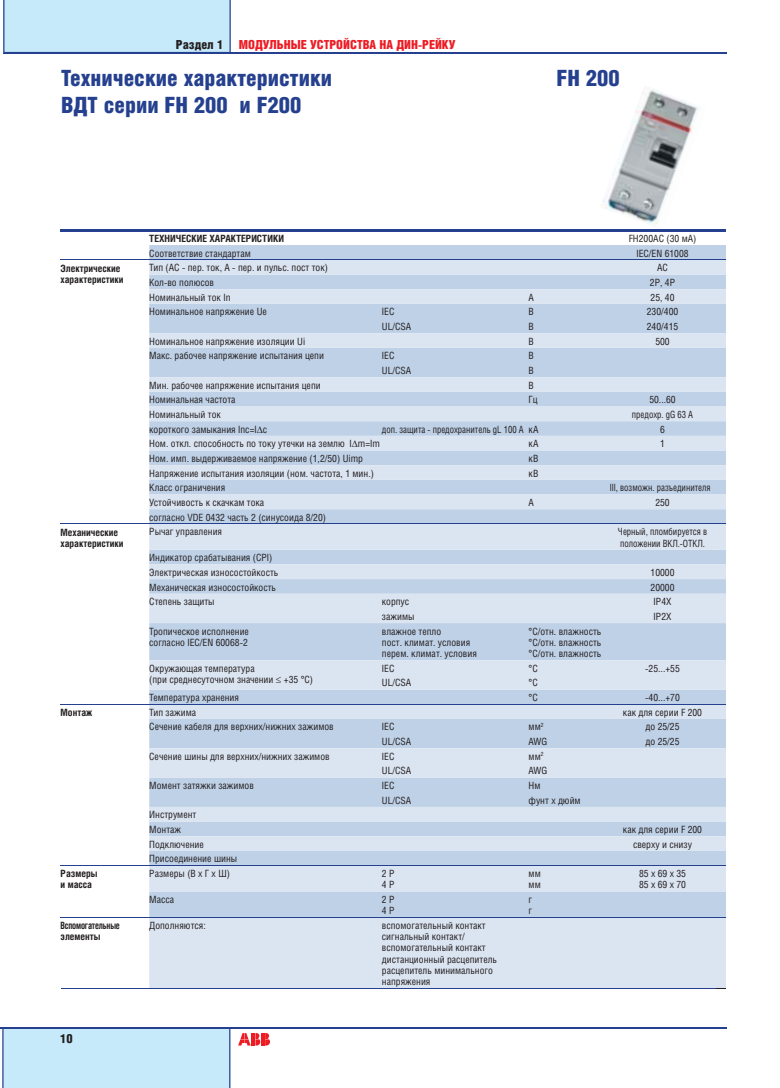
<style>
.page{position:relative;width:780px;height:1088px;background:#fff}
.page>*{position:absolute;margin:0;border:0;box-sizing:border-box;transform-origin:0 0}
.t1{font:900 22.5px/27px "Helios Cond";color:#25408e}
.t2{font:900 12.5px "Helios Cond";color:#ed1c24}
.t3{font:900 12.5px "Helios Cond";color:#231f20}
.t4{font:10px/11.2px "Helios Cond";color:#231f20}
.t5{font:10px/11.2px "Helios Cond";color:#231f20;scale:.9 1}
.t6{font:700 10px/11.2px "Helios Cond";color:#231f20}
.t7{font:700 10px/11.2px "Helios Cond";letter-spacing:-.02em;color:#231f20;scale:.85 1}
.s1{color:#231f20}
</style>
<div class="page">
<div style="left:2px;top:1029px;width:228px;height:59px;background:#c7eafb"></div>
<hr style="left:4px;top:52px;width:722px;height:1px;background:#25408e">
<hr style="left:0;top:1028px;width:726px;height:1px;background:#25408e">
<div style="left:3px;top:0;width:228px;height:53px;background:#c7eafb"></div>
<svg style="left:238px;top:1033px;width:32px;height:12px"></svg>
<img style="left:600px;top:89px;width:98px;height:138px">
<div style="left:149px;top:245px;width:577px;height:15px;background:#bfd1e7"></div>
<svg style="left:149px;top:261px;width:577px;height:727px;background:#cedbec"></svg>
<hr style="left:715px;top:988px;width:65px;height:1px;background:#231f20">
<hr style="left:61px;top:229px;width:548px;height:2px;background:#25408e">
<hr style="left:609px;top:229px;width:171px;height:2px;background:#25408e">
<hr style="left:61px;top:260px;width:548px;height:1px;background:#25408e">
<hr style="left:609px;top:260px;width:171px;height:1px;background:#25408e">
<hr style="left:382px;top:523px;width:227px;height:1px;background:#25408e">
<hr style="left:609px;top:523px;width:171px;height:1px;background:#25408e">
<hr style="left:61px;top:523px;width:321px;height:1px;background:#25408e">
<hr style="left:61px;top:704px;width:548px;height:1px;background:#25408e">
<hr style="left:609px;top:704px;width:171px;height:1px;background:#25408e">
<hr style="left:61px;top:865px;width:548px;height:1px;background:#25408e">
<hr style="left:609px;top:865px;width:171px;height:1px;background:#25408e">
<hr style="left:61px;top:917px;width:548px;height:1px;background:#25408e">
<hr style="left:609px;top:917px;width:171px;height:1px;background:#25408e">
<hr style="left:61px;top:988px;width:654px;height:1px;background:#25408e">
<div style="left:726px;top:223px;width:54px;height:780px;background:#fff"></div>
<p class="t2" style="left:176px;top:40px;width:281px"><span class="s1">Раздел 1</span> МОДУЛЬНЫЕ УСТРОЙСТВА НА ДИН-РЕЙКУ</p>
<p class="t1" style="left:61px;top:66px;width:272px">Технические характеристики<br>ВДТ серии FH 200 и F200</p>
<p class="t1" style="left:556px;top:66px;width:65px">FH 200</p>
<p class="t6" style="left:149px;top:234px;width:136px">ТЕХНИЧЕСКИЕ ХАРАКТЕРИСТИКИ</p>
<p class="t4" style="left:628px;top:233px;width:69px">FH200AC (30 мA)</p>
<p class="t4" style="left:149px;top:248px;width:103px">Соответствие стандартам</p>
<p class="t4" style="left:636px;top:248px;width:54px">IEC/EN 61008</p>
<p class="t6" style="left:61px;top:263px;width:64px">Электрические характеристики</p>
<p class="t4" style="left:149px;top:263px;width:180px">Тип (АС - пер. ток, А - пер. и пульс. пост ток)</p>
<p class="t4" style="left:657px;top:263px;width:12px">AC</p>
<p class="t4" style="left:149px;top:278px;width:66px">Кол-во полюсов</p>
<p class="t4" style="left:649px;top:278px;width:27px">2P, 4P</p>
<p class="t4" style="left:149px;top:292px;width:83px">Номинальный ток In</p>
<p class="t4" style="left:528px;top:292px;width:7px">A</p>
<p class="t4" style="left:650px;top:292px;width:25px">25, 40</p>
<p class="t4" style="left:149px;top:307px;width:119px">Номинальное напряжение Ue</p>
<p class="t4" style="left:382px;top:307px;width:14px">IEC</p>
<p class="t4" style="left:528px;top:307px;width:7px">В</p>
<p class="t4" style="left:646px;top:307px;width:33px">230/400</p>
<p class="t4" style="left:382px;top:322px;width:31px">UL/CSA</p>
<p class="t4" style="left:528px;top:322px;width:7px">В</p>
<p class="t4" style="left:646px;top:322px;width:33px">240/415</p>
<p class="t4" style="left:149px;top:336px;width:157px">Номинальное напряжение изоляции Ui</p>
<p class="t4" style="left:528px;top:336px;width:7px">В</p>
<p class="t4" style="left:655px;top:336px;width:16px">500</p>
<p class="t4" style="left:149px;top:351px;width:176px">Макс. рабочее напряжение испытания цепи</p>
<p class="t4" style="left:382px;top:351px;width:14px">IEC</p>
<p class="t4" style="left:528px;top:351px;width:7px">В</p>
<p class="t4" style="left:382px;top:366px;width:31px">UL/CSA</p>
<p class="t4" style="left:528px;top:366px;width:7px">В</p>
<p class="t4" style="left:149px;top:380px;width:173px">Мин. рабочее напряжение испытания цепи</p>
<p class="t4" style="left:528px;top:380px;width:7px">В</p>
<p class="t4" style="left:149px;top:395px;width:88px">Номинальная частота</p>
<p class="t4" style="left:528px;top:395px;width:11px">Гц</p>
<p class="t4" style="left:649px;top:395px;width:28px">50...60</p>
<p class="t4" style="left:149px;top:410px;width:73px">Номинальный ток</p>
<p class="t5" style="left:632px;top:410px;width:69px">предохр. gG 63 А</p>
<p class="t4" style="left:149px;top:424px;width:119px">короткого замыкания Inc=I∆c</p>
<p class="t5" style="left:382px;top:424px;width:175px">доп. защита - предохранитель gL 100 A кА</p>
<p class="t4" style="left:660px;top:424px;width:6px">6</p>
<p class="t4" style="left:149px;top:439px;width:232px">Ном. откл. способность по току утечки на землю I∆m=Im</p>
<p class="t4" style="left:528px;top:439px;width:11px">кА</p>
<p class="t4" style="left:660px;top:439px;width:6px">1</p>
<p class="t4" style="left:149px;top:454px;width:215px">Ном. имп. выдерживаемое напряжение (1,2/50) Uimp</p>
<p class="t4" style="left:528px;top:454px;width:11px">кВ</p>
<p class="t4" style="left:149px;top:468px;width:226px">Напряжение испытания изоляции (ном. частота, 1 мин.)</p>
<p class="t4" style="left:528px;top:468px;width:11px">кВ</p>
<p class="t4" style="left:149px;top:483px;width:78px">Класс ограничения</p>
<p class="t5" style="left:609px;top:483px;width:114px">III, возможн. разъединителя</p>
<p class="t4" style="left:149px;top:498px;width:116px">Устойчивость к скачкам тока</p>
<p class="t4" style="left:528px;top:498px;width:7px">A</p>
<p class="t4" style="left:655px;top:498px;width:16px">250</p>
<p class="t4" style="left:149px;top:512px;width:178px">согласно VDE 0432 часть 2 (синусоида 8/20)</p>
<p class="t6" style="left:61px;top:527px;width:64px">Механические характеристики</p>
<p class="t4" style="left:149px;top:527px;width:74px">Рычаг управления</p>
<p class="t5" style="left:618px;top:527px;width:100px">Черный, пломбируется в положении ВКЛ.-ОТКЛ.</p>
<p class="t4" style="left:149px;top:551px;width:131px;line-height:14.6px">Индикатор срабатывания (CPI)<br>Электрическая износостойкость</p>
<p class="t4" style="left:650px;top:567px;width:25px">10000</p>
<p class="t4" style="left:149px;top:582px;width:128px">Механическая износостойкость</p>
<p class="t4" style="left:650px;top:582px;width:25px">20000</p>
<p class="t4" style="left:149px;top:597px;width:67px">Степень защиты</p>
<p class="t4" style="left:382px;top:597px;width:29px">корпус</p>
<p class="t4" style="left:653px;top:597px;width:19px">IP4X</p>
<p class="t4" style="left:382px;top:611px;width:34px">зажимы</p>
<p class="t4" style="left:653px;top:611px;width:19px">IP2X</p>
<p class="t4" style="left:149px;top:626px;width:101px">Тропическое исполнение согласно IEC/EN 60068-2</p>
<p class="t4" style="left:382px;top:626px;width:96px">влажное тепло<br>пост. климат. условия перем. климат. условия</p>
<p class="t4" style="left:528px;top:626px;width:74px;text-align:justify">°C/отн. влажность °C/отн. влажность °C/отн. влажность</p>
<p class="t4" style="left:149px;top:663px;width:165px">Окружающая температура<br>(при среднесуточном значении ≤ +35 °С)</p>
<p class="t4" style="left:382px;top:663px;width:14px">IEC</p>
<p class="t4" style="left:528px;top:663px;width:11px">°C</p>
<p class="t4" style="left:645px;top:663px;width:36px">-25...+55</p>
<p class="t4" style="left:382px;top:678px;width:31px">UL/CSA</p>
<p class="t4" style="left:528px;top:678px;width:11px">°C</p>
<p class="t4" style="left:149px;top:693px;width:91px">Температура хранения</p>
<p class="t4" style="left:528px;top:693px;width:11px">°C</p>
<p class="t4" style="left:645px;top:693px;width:36px">-40...+70</p>
<p class="t6" style="left:61px;top:707px;width:33px">Монтаж</p>
<p class="t4" style="left:149px;top:707px;width:48px">Тип зажима</p>
<p class="t4" style="left:623px;top:707px;width:81px">как для серии F 200</p>
<p class="t4" style="left:149px;top:722px;width:186px">Сечение кабеля для верхних/нижних зажимов</p>
<p class="t4" style="left:382px;top:722px;width:14px">IEC</p>
<p class="t4" style="left:528px;top:722px;width:16px">мм<sup>2</sup></p>
<p class="t4" style="left:645px;top:722px;width:35px">до 25/25</p>
<p class="t4" style="left:382px;top:737px;width:31px">UL/CSA</p>
<p class="t4" style="left:528px;top:737px;width:20px">AWG</p>
<p class="t4" style="left:645px;top:737px;width:35px">до 25/25</p>
<p class="t4" style="left:149px;top:751px;width:182px">Сечение шины для верхних/нижних зажимов</p>
<p class="t4" style="left:382px;top:751px;width:14px">IEC</p>
<p class="t4" style="left:528px;top:751px;width:16px">мм<sup>2</sup></p>
<p class="t4" style="left:382px;top:766px;width:31px">UL/CSA</p>
<p class="t4" style="left:528px;top:766px;width:20px">AWG</p>
<p class="t4" style="left:149px;top:781px;width:106px">Момент затяжки зажимов</p>
<p class="t4" style="left:382px;top:781px;width:14px">IEC</p>
<p class="t4" style="left:528px;top:781px;width:13px">Нм</p>
<p class="t4" style="left:382px;top:795px;width:31px">UL/CSA</p>
<p class="t4" style="left:528px;top:795px;width:54px">фунт х дюйм</p>
<p class="t4" style="left:149px;top:808px;width:49px;line-height:14.6px">Инструмент<br>Монтаж</p>
<p class="t4" style="left:623px;top:825px;width:81px">как для серии F 200</p>
<p class="t4" style="left:149px;top:839px;width:56px">Подключение</p>
<p class="t4" style="left:633px;top:839px;width:60px">сверху и снизу</p>
<p class="t4" style="left:149px;top:854px;width:89px">Присоединение шины</p>
<p class="t6" style="left:61px;top:869px;width:38px">Размеры и масса</p>
<p class="t4" style="left:149px;top:869px;width:82px">Размеры (В x Г x Ш)</p>
<p class="t4" style="left:382px;top:869px;width:14px">2 P<br>4 Р</p>
<p class="t4" style="left:528px;top:869px;width:14px">мм мм</p>
<p class="t4" style="left:639px;top:869px;width:48px">85 x 69 x 35<br>85 x 69 x 70</p>
<p class="t4" style="left:149px;top:894px;width:26px">Масса</p>
<p class="t4" style="left:382px;top:894px;width:14px">2 P<br>4 P</p>
<p class="t4" style="left:528px;top:894px;width:5px">г г</p>
<p class="t7" style="left:61px;top:921px;width:71px">Вспомогательные элементы</p>
<p class="t4" style="left:149px;top:920px;width:58px">Дополняются:</p>
<p class="t4" style="left:382px;top:920px;width:117px">вспомогательный контакт сигнальный контакт/ вспомогательный контакт дистанционный расцепитель расцепитель минимального напряжения</p>
<p class="t3" style="left:60px;top:1034px;width:14px">10</p>
</div>
